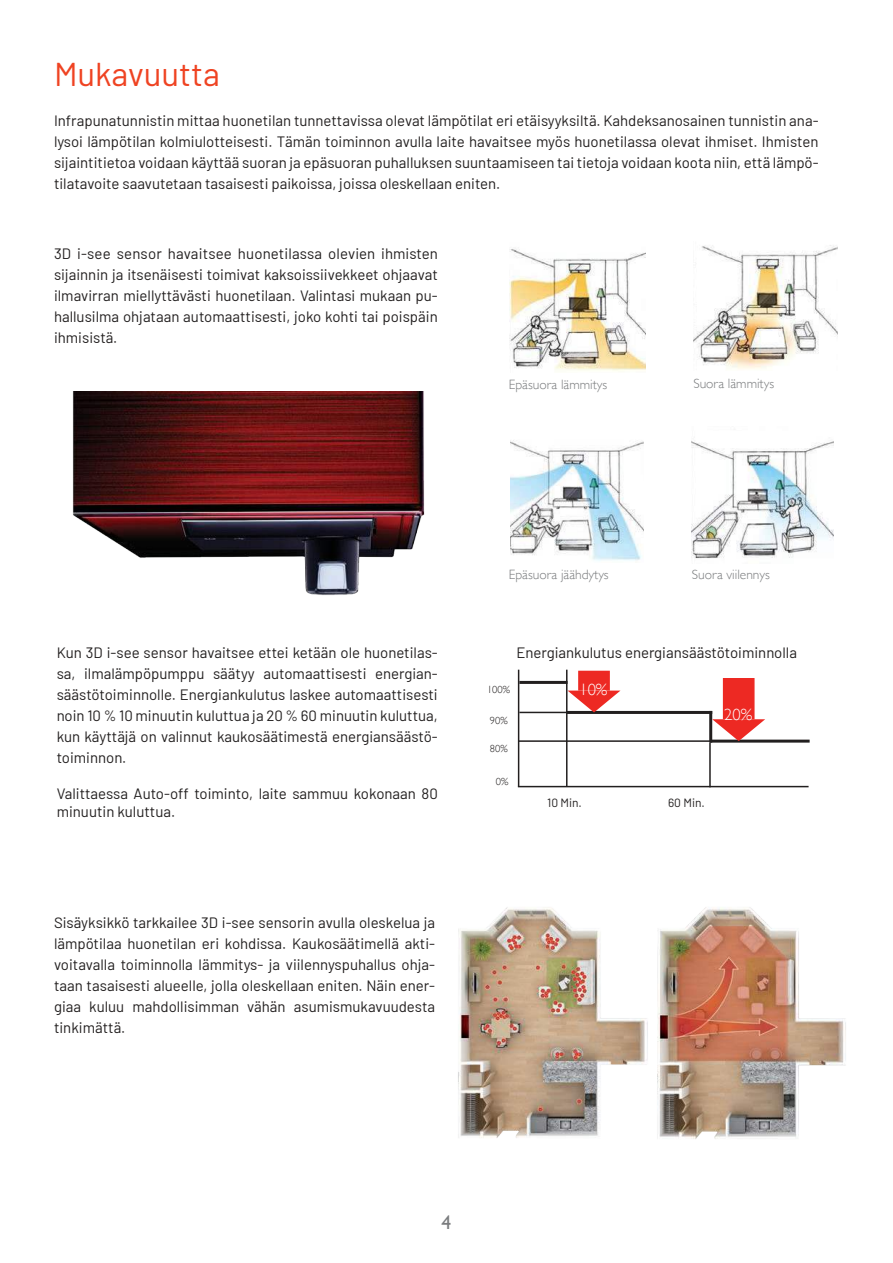
<style>
.page{position:relative;width:893px;height:1263px;background:#fff}
.page>*{position:absolute;margin:0;border:0;box-sizing:border-box;transform-origin:0 0}
.t1{font:33px "Barlow";color:#ef4322}
.t2{font:19.5px "Gill Sans";color:#7a7c7e}
.t3{font:300 16.5px "Gill Sans";color:#fff}
.t4{font:15px/21px "Barlow";color:#221f1f;text-align:justify}
.t5{font:300 13.5px "Gill Sans";color:#7a7c7e}
.t6{font:12px "Barlow";color:#221f1f}
.t7{font:300 10.5px "Gill Sans";color:#221f1f}
</style>
<div class="page">
<img style="left:510px;top:249px;width:135px;height:123px">
<img style="left:694px;top:245px;width:143px;height:124px">
<img style="left:510px;top:440px;width:134px;height:121px">
<img style="left:692px;top:441px;width:141px;height:118px">
<hr style="left:518px;top:670px;width:1px;height:117px;background:#221f1f">
<hr style="left:518px;top:786px;width:291px;height:1px;background:#221f1f">
<hr style="left:519px;top:681px;width:48px;height:3px;background:#221f1f">
<hr style="left:567px;top:711px;width:145px;height:3px;background:#221f1f">
<hr style="left:710px;top:740px;width:100px;height:3px;background:#221f1f">
<hr style="left:566px;top:670px;width:1px;height:117px;background:#221f1f">
<hr style="left:709px;top:743px;width:2px;height:44px;background:#221f1f">
<hr style="left:709px;top:711px;width:3px;height:32px;background:#221f1f">
<hr style="left:519px;top:712px;width:51px;height:1px;background:#221f1f">
<hr style="left:518px;top:740px;width:194px;height:2px;background:#221f1f">
<div style="left:578px;top:671px;width:32px;height:19px;background:#ed2923;border:2px solid #ed2923"></div>
<svg style="left:567px;top:690px;width:53px;height:22px"></svg>
<div style="left:723px;top:678px;width:31px;height:41px;background:#ed2923"></div>
<svg style="left:712px;top:719px;width:53px;height:22px"></svg>
<img style="left:657px;top:907px;width:189px;height:232px">
<img style="left:458px;top:907px;width:190px;height:231px">
<img style="left:72px;top:391px;width:353px;height:204px">
<h1 class="t1" style="left:54px;top:59px;width:168px">Mukavuutta</h1>
<p class="t4" style="left:54px;top:111px;width:766px">Infrapunatunnistin mittaa huonetilan tunnettavissa olevat lämpötilat eri etäisyyksiltä. Kahdeksanosainen tunnistin ana&shy;lysoi lämpötilan kolmiulotteisesti. Tämän toiminnon avulla laite havaitsee myös huonetilassa olevat ihmiset. Ihmisten s椀樀aintitietoa voidaan käyttää suoran ja epäsuoran puhalluksen suuntaamiseen tai tietoja voidaan koota niin, että lämpö&shy;tilatavoite saavutetaan tasaisesti paikoissa, joissa oleskellaan eniten.</p>
<p class="t4" style="left:54px;top:244px;width:385px">3D i-see sensor havaitsee huonetilassa olevien ihmisten s椀樀ainnin ja itsenäisesti toimivat kaksoissiivekkeet ohjaavat ilmavirran miellyttävästi huonetilaan. Valintasi mukaan pu&shy;hallusilma ohjataan automaattisesti, joko kohti tai poispäin ihmisistä.</p>
<p class="t5" style="left:509px;top:379px;width:100px">Epäsuora lämmitys</p>
<p class="t5" style="left:693px;top:379px;width:82px">Suora lämmitys</p>
<p class="t4" style="left:57px;top:643px;width:383px">Kun 3D i-see sensor havaitsee ettei ketään ole huonetilas&shy;sa, ilmalämpöpumppu säätyy automaattisesti energian&shy;säästötoiminnolle. Energiankulutus laskee automaattisesti noin 10 % 10 minuutin kuluttua ja 20 % 60 minuutin kuluttua, kun käyttäjä on valinnut kaukosäätimestä energiansäästö&shy;toiminnon.</p>
<p class="t4" style="left:57px;top:786px;width:383px;line-height:18px">Valittaessa Auto-off toiminto, laite sammuu kokonaan 80 minuutin kuluttua.</p>
<p class="t4" style="left:54px;top:913px;width:383px">Sisäyksikkö tarkkailee 3D i-see sensorin avulla oleskelua ja lämpötilaa huonetilan eri kohdissa. Kaukosäätimellä akti&shy;voitavalla toiminnolla lämmitys- ja viilennyspuhallus ohja&shy;taan tasaisesti alueelle, jolla oleskellaan eniten. Näin ener&shy;giaa kuluu mahdollisimman vähän asumismukavuudesta tinkimättä.</p>
<p class="t5" style="left:509px;top:569px;width:102px">Epäsuora jäähdytys</p>
<p class="t5" style="left:692px;top:569px;width:79px">Suora viilennys</p>
<p class="t4" style="left:516px;top:643px;width:282px">Energiankulutus energiansäästötoiminnolla</p>
<p class="t7" style="left:487px;top:685px;width:25px">100%</p>
<p class="t7" style="left:490px;top:716px;width:19px">90%</p>
<p class="t7" style="left:490px;top:745px;width:19px">80%</p>
<p class="t7" style="left:496px;top:777px;width:14px">0%</p>
<p class="t3" style="left:579px;top:683px;width:30px">10%</p>
<p class="t3" style="left:724px;top:708px;width:30px">20%</p>
<p class="t6" style="left:547px;top:798px;width:36px">10 Min.</p>
<p class="t6" style="left:668px;top:798px;width:38px">60 Min.</p>
<h2 class="t2" style="left:442px;top:1211px;width:11px">4</h2>
</div>
